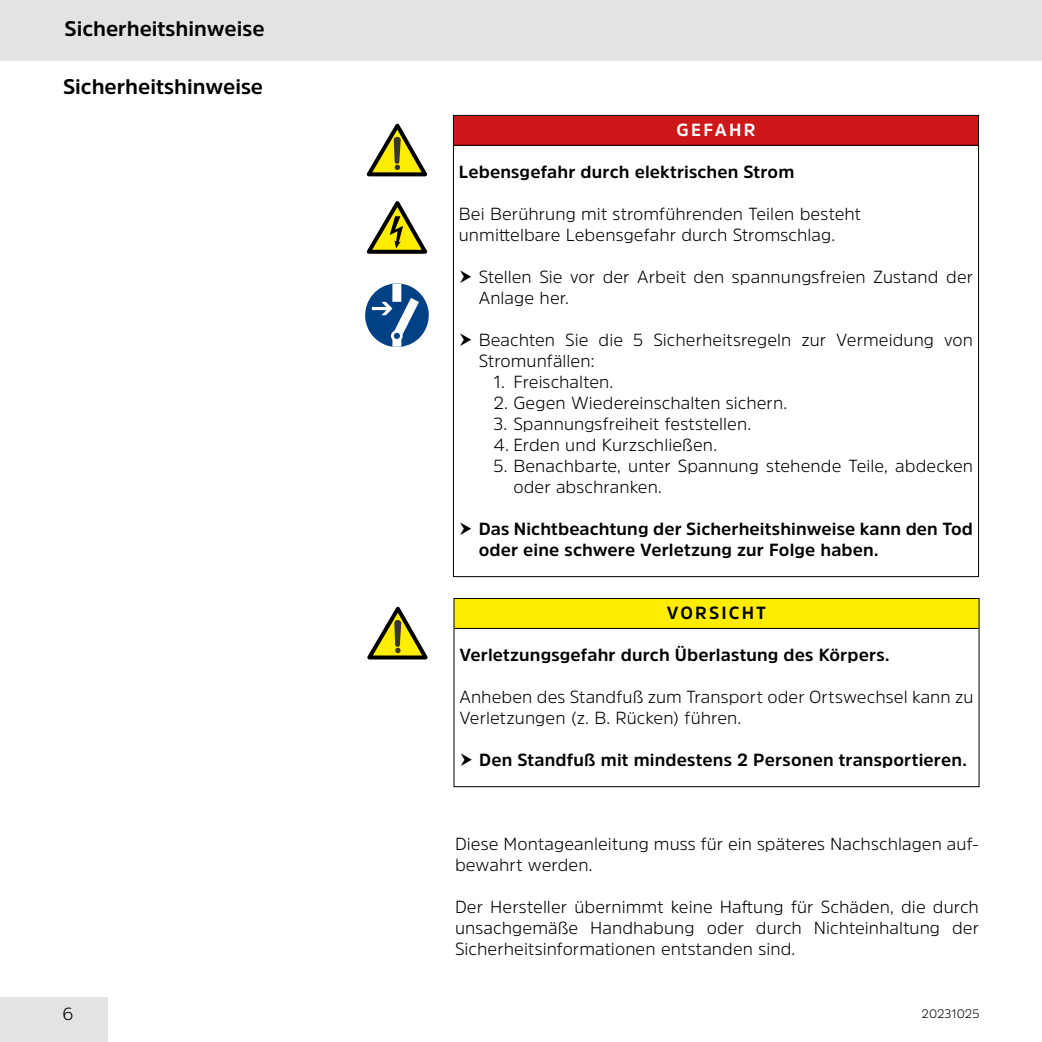
<style>
.page{position:relative;width:1042px;height:1042px;background:#fff}
.page>*{position:absolute;margin:0;border:0;box-sizing:border-box;transform-origin:0 0}
.t1{font:700 21px "Amsi Pro";color:#000}
.t2{font:300 17.5px/21px "Amsi Pro";letter-spacing:.005em;color:#000}
.t3{font:700 17.5px/21px "Amsi Pro";letter-spacing:.01em;color:#000}
.t4{font:700 17.5px "Amsi Pro";letter-spacing:.125em;color:#000}
.t5{font:700 17.5px "Amsi Pro";letter-spacing:.13em;color:#fff}
.t6{font:300 12.25px "Amsi Pro";letter-spacing:-.005em;color:#000}
</style>
<div class="page">
<div style="left:0;top:997px;width:108px;height:45px;background:#e3e3e3"></div>
<div style="left:0;top:0;width:1042px;height:61px;background:#e3e3e3"></div>
<div style="left:454px;top:116px;width:524px;height:29px;background:#cd1719"></div>
<hr style="left:454px;top:145px;width:524px;height:1px;background:#000">
<svg style="left:366px;top:123px;width:62px;height:54px"></svg>
<svg style="left:366px;top:201px;width:61px;height:53px"></svg>
<svg style="left:365px;top:283px;width:64px;height:64px"></svg>
<div style="left:454px;top:599px;width:524px;height:29px;background:#ffed00"></div>
<hr style="left:454px;top:628px;width:524px;height:1px;background:#000">
<div style="left:453px;top:598px;width:526px;height:189px;border:1px solid #000"></div>
<svg style="left:367px;top:606px;width:61px;height:54px"></svg>
<p class="t1" style="left:64px;top:14px;width:202px">Sicherheitshinweise</p>
<p class="t1" style="left:63px;top:72px;width:202px">Sicherheitshinweise</p>
<p class="t2" style="left:63px;top:1003px;width:12px">6</p>
<p class="t5" style="left:676px;top:118px;width:80px">GEFAHR</p>
<p class="t3" style="left:459px;top:161px;width:337px">Lebensgefahr durch elektrischen Strom</p>
<p class="t2" style="left:459px;top:203px;width:404px">Bei Berührung mit stromführenden Teilen besteht unmittelbare Lebensgefahr durch Stromschlag.</p>
<p class="t2" style="left:479px;top:266px;width:496px">Stellen Sie vor der Arbeit den spannungsfreien Zustand der<br>Anlage her.</p>
<p class="t2" style="left:479px;top:329px;width:496px">Beachten Sie die 5 Sicherheitsregeln zur Vermeidung von<br>Stromunfällen:</p>
<p class="t2" style="left:493px;top:371px;width:121px">1. Freischalten.</p>
<p class="t2" style="left:493px;top:392px;width:295px">2. Gegen Wiedereinschalten sichern.</p>
<p class="t2" style="left:493px;top:413px;width:259px">3. Spannungsfreiheit feststellen.</p>
<p class="t2" style="left:493px;top:434px;width:225px">4. Erden und Kurzschließen.</p>
<p class="t2" style="left:513px;top:455px;width:461px;text-indent:-20px">5. Benachbarte, unter Spannung stehende Teile, abdecken oder abschranken.</p>
<p class="t3" style="left:479px;top:518px;width:496px">Das Nichtbeachtung der Sicherheitshinweise kann den Tod oder eine schwere Verletzung zur Folge haben.</p>
<p class="t4" style="left:667px;top:601px;width:101px">VORSICHT</p>
<p class="t3" style="left:459px;top:644px;width:432px">Verletzungsgefahr durch Überlastung des Körpers.</p>
<p class="t2" style="left:459px;top:686px;width:516px">Anheben des Standfuß zum Transport oder Ortswechsel kann zu<br>Verletzungen (z. B. Rücken) führen.</p>
<p class="t3" style="left:479px;top:749px;width:489px">Den Standfuß mit mindestens 2 Personen transportieren.</p>
<p class="t2" style="left:455px;top:833px;width:525px">Diese Montageanleitung muss für ein späteres Nachschlagen auf&shy;bewahrt werden.</p>
<p class="t2" style="left:455px;top:896px;width:525px;text-align:justify">Der Hersteller übernimmt keine Haftung für Schäden, die durch unsachgemäße Handhabung oder durch Nichteinhaltung der Sicherheitsinformationen entstanden sind.</p>
<p class="t6" style="left:921px;top:1005px;width:59px">20231025</p>
</div>
